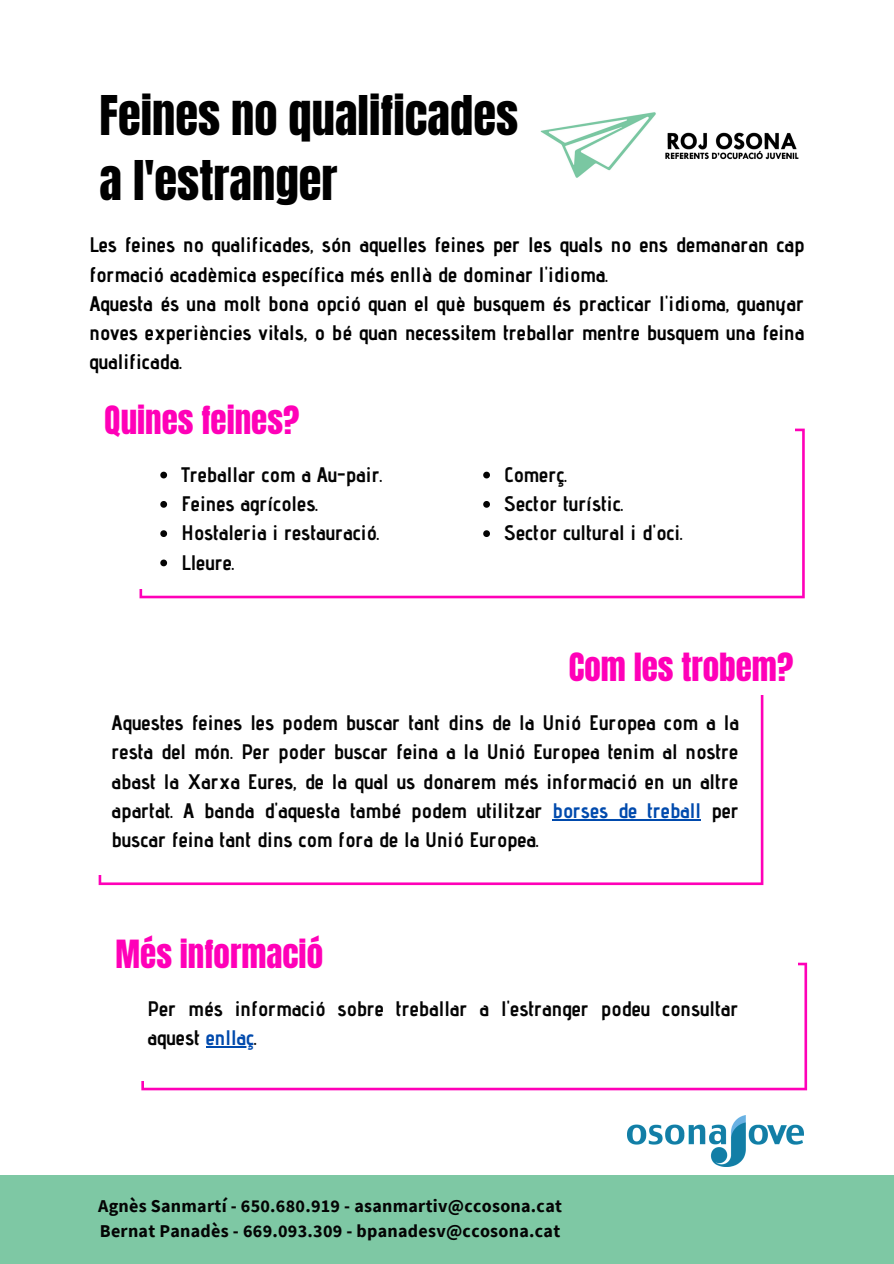
<style>
.page{position:relative;width:894px;height:1264px;background:#fff}
.page>*{position:absolute;margin:0;border:0;box-sizing:border-box;transform-origin:0 0}
.t1{font:46.5px/64.2px "Anton";color:#000}
.t2{font:33px "Anton";color:#ff00b8}
.t3{font:700 21px/29.2px "Advent Pro";color:#040404;text-align:justify}
.t4{font:700 21px/29.2px "Advent Pro";color:#000}
.t5{font:700 18px "Source Sans Pro";letter-spacing:.015em;color:#040404}
.s1{color:#004aad}
</style>
<div class="page">
<img style="left:540px;top:112px;width:259px;height:66px">
<div style="left:0;top:1175px;width:893px;height:88px;background:#7ec8a4"></div>
<img style="left:627px;top:1115px;width:176px;height:51px">
<svg style="left:139px;top:428px;width:665px;height:170px"></svg>
<div style="left:132px;top:421px;width:662px;height:167px;background:#fff"></div>
<svg style="left:99px;top:695px;width:664px;height:190px"></svg>
<div style="left:91px;top:660px;width:662px;height:215px;background:#fff"></div>
<svg style="left:160px;top:471px;width:7px;height:7px"></svg>
<svg style="left:160px;top:501px;width:7px;height:6px"></svg>
<svg style="left:160px;top:530px;width:7px;height:7px"></svg>
<svg style="left:160px;top:559px;width:7px;height:7px"></svg>
<hr style="left:552px;top:819px;width:149px;height:1px;background:#004aad">
<svg style="left:483px;top:471px;width:7px;height:7px"></svg>
<svg style="left:483px;top:501px;width:7px;height:6px"></svg>
<svg style="left:483px;top:530px;width:7px;height:7px"></svg>
<svg style="left:141px;top:962px;width:665px;height:128px"></svg>
<div style="left:134px;top:955px;width:662px;height:125px;background:#fff"></div>
<hr style="left:206px;top:1046px;width:48px;height:1px;background:#004aad">
<p class="t1" style="left:100px;top:84px;width:420px">Feines no qualificades a l'estranger</p>
<p class="t4" style="left:89px;top:230px;width:716px">Les feines no qualificades, són aquelles feines per les quals no ens demanaran cap formació acadèmica específica més enllà de dominar l'idioma.</p>
<p class="t4" style="left:89px;top:288px;width:716px;text-align:justify">Aquesta és una molt bona opció quan el què busquem és practicar l'idioma, guanyar noves experiències vitals, o bé quan necessitem treballar mentre busquem una feina qualificada.</p>
<p class="t2" style="left:104px;top:396px;width:196px">Quines feines?</p>
<p class="t3" style="left:181px;top:459px;width:203px">Treballar com a Au-pair.</p>
<p class="t3" style="left:181px;top:489px;width:138px">Feines agrícoles.</p>
<p class="t3" style="left:181px;top:518px;width:200px">Hostaleria i restauració.</p>
<p class="t3" style="left:181px;top:547px;width:55px">Lleure.</p>
<p class="t3" style="left:504px;top:459px;width:65px">Comerç.</p>
<p class="t3" style="left:504px;top:489px;width:121px">Sector turístic.</p>
<p class="t3" style="left:504px;top:518px;width:180px">Sector cultural i d'oci.</p>
<p class="t2" style="left:568px;top:643px;width:226px">Com les trobem?</p>
<p class="t3" style="left:112px;top:707px;width:628px">Aquestes feines les podem buscar tant dins de la Unió Europea com a la resta del món. Per poder buscar feina a la Unió Europea tenim al nostre abast la Xarxa Eures, de la qual us donarem més informació en un altre apartat. A banda d'aquesta també podem utilitzar <span class="s1">borses de treball</span> per buscar feina tant dins com fora de la Unió Europea.</p>
<p class="t2" style="left:116px;top:930px;width:209px">Més informació</p>
<p class="t3" style="left:147px;top:993px;width:592px">Per més informació sobre treballar a l'estranger podeu consultar aquest <span class="s1">enllaç</span>.</p>
<p class="t5" style="left:98px;top:1193px;width:465px">Agnès Sanmartí - 650.680.919 - asanmartiv@ccosona.cat</p>
<p class="t5" style="left:100px;top:1218px;width:462px">Bernat Panadès - 669.093.309 - bpanadesv@ccosona.cat</p>
</div>
